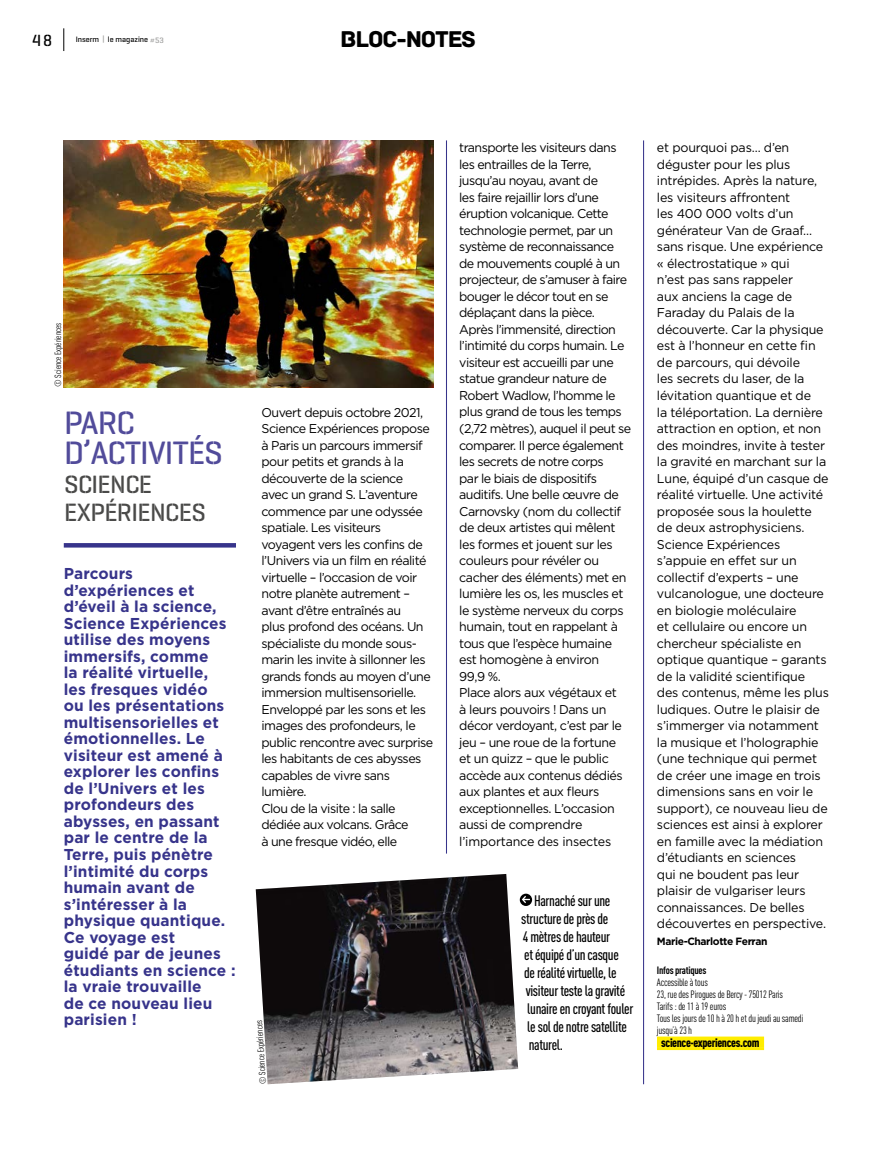
<style>
.page{position:relative;width:893px;height:1149px;background:#fff}
.page>*{position:absolute;margin:0;border:0;box-sizing:border-box;transform-origin:0 0}
.t1{font:500 33px/30px "Geogrotesque Stencil A";letter-spacing:-.025em;color:#514b9a}
.t2{font:500 25.5px/28.5px "Geogrotesque Stencil A";letter-spacing:-.025em;color:#4a4a49}
.t3{font:24px "Archive";letter-spacing:-.05em;color:#000}
.t4{font:500 16.5px "Geogrotesque Stencil A";color:#000}
.t5{font:700 15.75px/16.5px "Gotham";letter-spacing:.01em;color:#37348b}
.t6{font:500 condensed 15px "DINOT";letter-spacing:-.025em;color:#000}
.t7{font:12.75px/16.5px "Gotham";letter-spacing:-.035em;color:#000}
.t8{font:12.75px/16.5px "Gotham";letter-spacing:-.015em;color:#000}
.t9{font:900 condensed 12px "DINOT";letter-spacing:-.035em;color:#000}
.t10{font:condensed 10.5px/12px "DINOT";letter-spacing:-.025em;color:#000}
.t11{font:700 10.5px "Gotham";letter-spacing:-.04em;color:#000}
.t12{font:700 condensed 10.5px "DINOT";letter-spacing:-.025em;color:#000}
.t13{font:condensed 9px "DINOT";color:#000}
.t14{font:500 7.95px "Geogrotesque Stencil A";color:#000}
.s1{color:#9d9d9c}
</style>
<div class="page">
<svg style="left:520px;top:893px;width:12px;height:12px"></svg>
<svg style="left:522px;top:895px;width:8px;height:7px"></svg>
<div style="left:657px;top:1036px;width:107px;height:10px;background:#ffed00"></div>
<hr style="left:657px;top:1046px;width:107px;height:3px;background:#ffed00">
<hr style="left:643px;top:140px;width:1px;height:943px;background:#37348b">
<hr style="left:446px;top:140px;width:1px;height:713px;background:#37348b">
<svg style="left:64px;top:543px;width:172px;height:4px"></svg>
<img style="left:64px;top:140px;width:370px;height:247px">
<img style="left:256px;top:874px;width:262px;height:209px">
<svg style="left:63px;top:28px;width:1px;height:23px"></svg>
<p class="t4" style="left:32px;top:30px;width:21px">48</p>
<p class="t14" style="left:76px;top:34px;width:90px">Inserm <span class="s1">|</span> le magazine <span class="s1">#53</span></p>
<h3 class="t3" style="left:340px;top:25px;width:137px">BLOC-NOTES</h3>
<p class="t13" style="left:53px;top:387px;width:66px;rotate:-90deg">© Science Expériences</p>
<h1 class="t1" style="left:64px;top:407px;width:160px">PARC<br>D’ACTIVITÉS</h1>
<h2 class="t2" style="left:64px;top:469px;width:143px">SCIENCE<br>EXPÉRIENCES</h2>
<p class="t5" style="left:64px;top:565px;width:173px">Parcours d’expériences et d’éveil à la science,<br>Science Expériences utilise des moyens immersifs, comme<br>la réalité virtuelle,<br>les fresques vidéo<br>ou les présentations multisensorielles et émotionnelles. Le visiteur est amené à explorer les confins de l’Univers et les profondeurs des abysses, en passant par le centre de la<br>Terre, puis pénètre l’intimité du corps humain avant de s’intéresser à la physique quantique.<br>Ce voyage est<br>guidé par de jeunes étudiants en science : la vraie trouvaille<br>de ce nouveau lieu parisien !</p>
<p class="t7" style="left:261px;top:403px;width:173px">Ouvert depuis octobre 2021,<br>Science Expériences propose à Paris un parcours immersif pour petits et grands à la découverte de la science avec un grand S. L’aventure commence par une odyssée spatiale. Les visiteurs voyagent vers les confins de l’Univers via un film en réalité virtuelle – l’occasion de voir notre planète autrement – avant d’être entraînés au<br>plus profond des océans. Un spécialiste du monde sous&shy;marin les invite à sillonner les grands fonds au moyen d’une immersion multisensorielle.<br>Enveloppé par les sons et les images des profondeurs, le public rencontre avec surprise les habitants de ces abysses capables de vivre sans lumière.<br>Clou de la visite : la salle dédiée aux volcans. Grâce<br>à une fresque vidéo, elle</p>
<p class="t13" style="left:258px;top:1084px;width:66px;rotate:-94deg">© Science Expériences</p>
<p class="t7" style="left:459px;top:139px;width:174px">transporte les visiteurs dans les entrailles de la Terre, jusqu’au noyau, avant de<br>les faire rejaillir lors d’une éruption volcanique. Cette technologie permet, par un système de reconnaissance de mouvements couplé à un projecteur, de s’amuser à faire bouger le décor tout en se déplaçant dans la pièce.<br>Après l’immensité, direction l’intimité du corps humain. Le visiteur est accueilli par une statue grandeur nature de<br>Robert Wadlow, l’homme le plus grand de tous les temps (2,72 mètres), auquel il peut se comparer. Il perce également les secrets de notre corps<br>par le biais de dispositifs auditifs. Une belle œuvre de<br>Carnovsky (nom du collectif de deux artistes qui mêlent les formes et jouent sur les couleurs pour révéler ou cacher des éléments) met en lumière les os, les muscles et le système nerveux du corps humain, tout en rappelant à tous que l’espèce humaine est homogène à environ<br>99,9 %.<br>Place alors aux végétaux et<br>à leurs pouvoirs ! Dans un décor verdoyant, c’est par le jeu – une roue de la fortune et un quizz – que le public accède aux contenus dédiés aux plantes et aux fleurs exceptionnelles. L’occasion aussi de comprendre l’importance des insectes</p>
<p class="t6" style="left:534px;top:891px;width:78px">Harnaché sur une</p>
<p class="t6" style="left:521px;top:909px;width:89px">structure de près de</p>
<p class="t6" style="left:523px;top:927px;width:89px">4 mètres de hauteur</p>
<p class="t6" style="left:524px;top:945px;width:96px">et équipé d’un casque</p>
<p class="t6" style="left:524px;top:963px;width:94px">de réalité virtuelle, le</p>
<p class="t6" style="left:526px;top:981px;width:101px">visiteur teste la gravité</p>
<p class="t6" style="left:527px;top:999px;width:108px">lunaire en croyant fouler</p>
<p class="t6" style="left:527px;top:1017px;width:101px">le sol de notre satellite</p>
<p class="t6" style="left:529px;top:1035px;width:36px">naturel.</p>
<p class="t8" style="left:657px;top:139px;width:173px">et pourquoi pas… d’en déguster pour les plus intrépides. Après la nature, les visiteurs affrontent<br>les 400 000 volts d’un générateur Van de Graaf… sans risque. Une expérience « électrostatique » qui<br>n’est pas sans rappeler<br>aux anciens la cage de<br>Faraday du Palais de la découverte. Car la physique est à l’honneur en cette fin de parcours, qui dévoile<br>les secrets du laser, de la lévitation quantique et de<br>la téléportation. La dernière attraction en option, et non des moindres, invite à tester la gravité en marchant sur la<br>Lune, équipé d’un casque de réalité virtuelle. Une activité proposée sous la houlette de deux astrophysiciens.<br>Science Expériences s’appuie en effet sur un collectif d’experts – une vulcanologue, une docteure en biologie moléculaire<br>et cellulaire ou encore un chercheur spécialiste en optique quantique – garants de la validité scientifique des contenus, même les plus ludiques. Outre le plaisir de s’immerger via notamment la musique et l’holographie (une technique qui permet de créer une image en trois dimensions sans en voir le support), ce nouveau lieu de sciences est ainsi à explorer en famille avec la médiation d’étudiants en sciences<br>qui ne boudent pas leur plaisir de vulgariser leurs connaissances. De belles découvertes en perspective.</p>
<p class="t11" style="left:657px;top:934px;width:112px">Marie-Charlotte Ferran</p>
<p class="t12" style="left:657px;top:963px;width:51px">Infos pratiques</p>
<p class="t10" style="left:657px;top:975px;width:148px">Accessible à tous<br>23, rue des Pirogues de Bercy - 75012 Paris<br>Tarifs : de 11 à 19 euros<br>Tous les jours de 10 h à 20 h et du jeudi au samedi jusqu’à 23 h</p>
<p class="t9" style="left:661px;top:1034px;width:100px">science-experiences.com</p>
</div>
